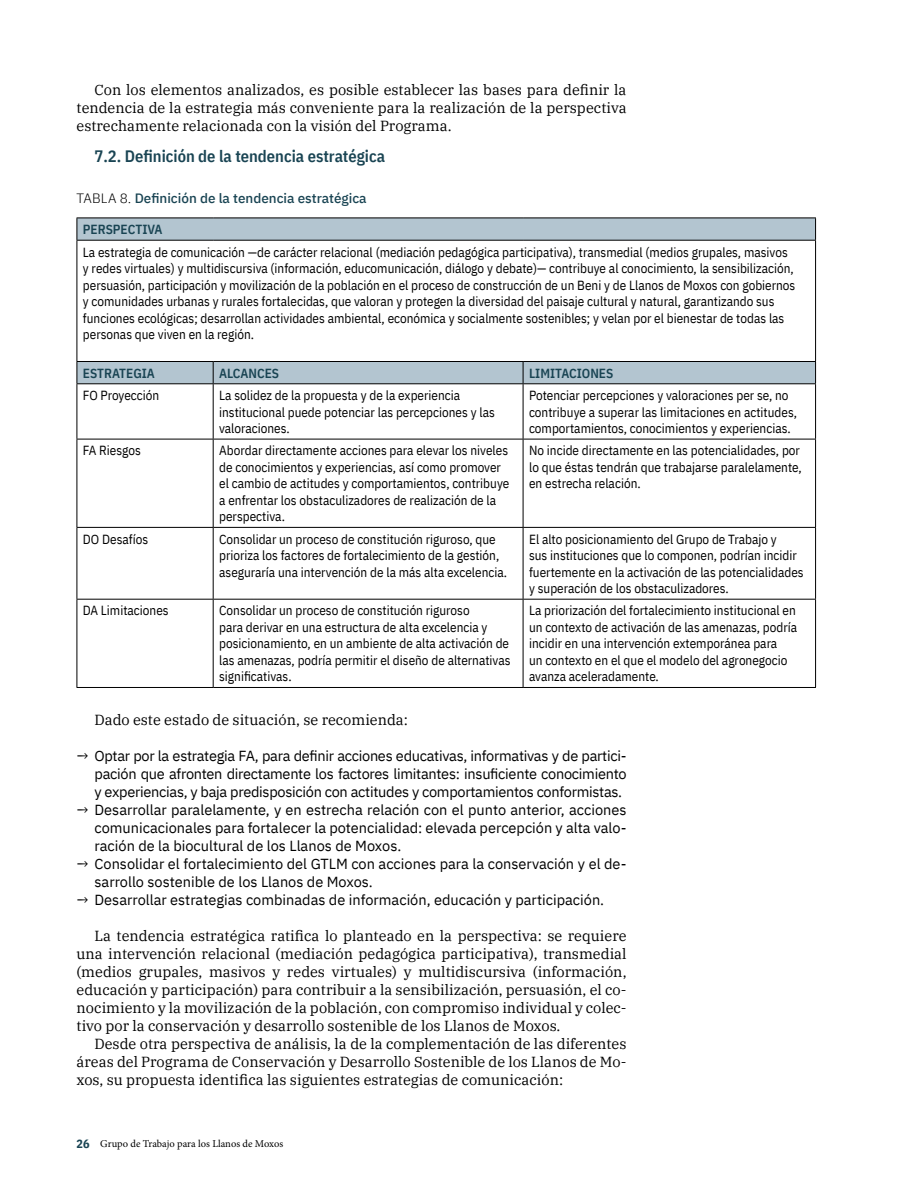
<style>
.page{position:relative;width:918px;height:1188px;background:#fff}
.page>*{position:absolute;margin:0;border:0;box-sizing:border-box;transform-origin:0 0}
.t1{font:600 16.5px "IBM Plex Sans Cond";color:#194453}
.t2{font:14.55px/18px "IBM Plex Serif";color:#000;text-align:justify}
.t3{font:14.55px/18px "IBM Plex Sans";color:#000;text-align:justify}
.t4{font:500 13.5px "IBM Plex Sans";color:#194453}
.t5{font:13.2px/16.5px "IBM Plex Sans Cond";color:#000}
.t6{font:600 13.2px "IBM Plex Sans Cond";color:#194453}
.t7{font:10.5px "Minion Pro";color:#000}
.s1{font-weight:300;color:#000}
.s2{font-family:"IBM Plex Serif"}
.s3{font-family:"IBM Plex Sans Cond";font-weight:700;font-size:12px;color:#194453}
</style>
<div class="page">
<svg style="left:78px;top:219px;width:737px;height:164px"></svg>
<svg style="left:815px;top:219px;width:1px;height:21px"></svg>
<hr style="left:815px;top:241px;width:1px;height:120px;background:#000">
<hr style="left:77px;top:241px;width:1px;height:120px;background:#000">
<hr style="left:77px;top:384px;width:1px;height:55px;background:#000">
<hr style="left:815px;top:384px;width:1px;height:55px;background:#000">
<hr style="left:77px;top:439px;width:1px;height:88px;background:#000">
<hr style="left:815px;top:439px;width:1px;height:88px;background:#000">
<hr style="left:77px;top:528px;width:1px;height:71px;background:#000">
<hr style="left:815px;top:528px;width:1px;height:71px;background:#000">
<hr style="left:77px;top:600px;width:1px;height:87px;background:#000">
<hr style="left:815px;top:600px;width:1px;height:87px;background:#000">
<hr style="left:77px;top:687px;width:136px;height:1px;background:#000">
<hr style="left:213px;top:687px;width:310px;height:1px;background:#000">
<hr style="left:523px;top:687px;width:293px;height:1px;background:#000">
<hr style="left:77px;top:218px;width:136px;height:1px;background:#000">
<svg style="left:77px;top:218px;width:1px;height:22px"></svg>
<hr style="left:213px;top:218px;width:310px;height:1px;background:#000">
<hr style="left:523px;top:218px;width:293px;height:1px;background:#000">
<hr style="left:77px;top:240px;width:136px;height:1px;background:#000">
<hr style="left:213px;top:240px;width:310px;height:1px;background:#000">
<hr style="left:523px;top:240px;width:293px;height:1px;background:#000">
<svg style="left:213px;top:362px;width:1px;height:21px"></svg>
<hr style="left:77px;top:361px;width:136px;height:1px;background:#000">
<svg style="left:77px;top:362px;width:1px;height:21px"></svg>
<hr style="left:213px;top:361px;width:310px;height:1px;background:#000">
<hr style="left:523px;top:361px;width:293px;height:1px;background:#000">
<svg style="left:523px;top:362px;width:1px;height:21px"></svg>
<svg style="left:815px;top:362px;width:1px;height:21px"></svg>
<hr style="left:77px;top:383px;width:136px;height:1px;background:#000">
<hr style="left:213px;top:383px;width:310px;height:1px;background:#000">
<hr style="left:213px;top:384px;width:1px;height:55px;background:#000">
<hr style="left:523px;top:383px;width:293px;height:1px;background:#000">
<hr style="left:523px;top:384px;width:1px;height:55px;background:#000">
<hr style="left:77px;top:439px;width:136px;height:1px;background:#000">
<hr style="left:213px;top:439px;width:310px;height:1px;background:#000">
<hr style="left:213px;top:439px;width:1px;height:88px;background:#000">
<hr style="left:523px;top:439px;width:293px;height:1px;background:#000">
<hr style="left:523px;top:439px;width:1px;height:88px;background:#000">
<hr style="left:77px;top:527px;width:136px;height:1px;background:#000">
<hr style="left:213px;top:527px;width:310px;height:1px;background:#000">
<hr style="left:213px;top:528px;width:1px;height:71px;background:#000">
<hr style="left:523px;top:527px;width:293px;height:1px;background:#000">
<hr style="left:523px;top:528px;width:1px;height:71px;background:#000">
<hr style="left:77px;top:599px;width:136px;height:1px;background:#000">
<hr style="left:213px;top:599px;width:310px;height:1px;background:#000">
<hr style="left:213px;top:600px;width:1px;height:87px;background:#000">
<hr style="left:523px;top:599px;width:293px;height:1px;background:#000">
<hr style="left:523px;top:600px;width:1px;height:87px;background:#000">
<p class="t2" style="left:77px;top:79px;width:552px;text-indent:18px">Con los elementos analizados, es posible establecer las bases para definir la tendencia de la estrategia más conveniente para la realización de la perspectiva estrechamente relacionada con la visión del Programa.</p>
<p class="t1" style="left:95px;top:143px;width:292px">7.2. Definición de la tendencia estratégica</p>
<p class="t4" style="left:77px;top:187px;width:292px"><span class="s1">TABLA 8.</span> Definición de la tendencia estratégica</p>
<p class="t6" style="left:83px;top:219px;width:81px">PERSPECTIVA</p>
<p class="t5" style="left:83px;top:242px;width:714px">La estrategia de comunicación —de carácter relacional (mediación pedagógica participativa), transmedial (medios grupales, masivos y redes virtuales) y multidiscursiva (información, educomunicación, diálogo y debate)— contribuye al conocimiento, la sensibilización, persuasión, participación y movilización de la población en el proceso de construcción de un Beni y de Llanos de Moxos con gobiernos y comunidades urbanas y rurales fortalecidas, que valoran y protegen la diversidad del paisaje cultural y natural, garantizando sus funciones ecológicas; desarrollan actividades ambiental, económica y socialmente sostenibles; y velan por el bienestar de todas las personas que viven en la región.</p>
<p class="t6" style="left:83px;top:363px;width:73px">ESTRATEGIA</p>
<p class="t6" style="left:219px;top:363px;width:61px">ALCANCES</p>
<p class="t6" style="left:529px;top:363px;width:86px">LIMITACIONES</p>
<p class="t5" style="left:83px;top:386px;width:78px">FO Proyección</p>
<p class="t5" style="left:219px;top:386px;width:277px">La solidez de la propuesta y de la experiencia institucional puede potenciar las percepciones y las valoraciones.</p>
<p class="t5" style="left:529px;top:386px;width:269px">Potenciar percepciones y valoraciones per se, no contribuye a superar las limitaciones en actitudes, comportamientos, conocimientos y experiencias.</p>
<p class="t5" style="left:83px;top:441px;width:59px">FA Riesgos</p>
<p class="t5" style="left:219px;top:441px;width:292px">Abordar directamente acciones para elevar los niveles de conocimientos y experiencias, así como promover el cambio de actitudes y comportamientos, contribuye a enfrentar los obstaculizadores de realización de la perspectiva.</p>
<p class="t5" style="left:529px;top:441px;width:274px">No incide directamente en las potencialidades, por lo que éstas tendrán que trabajarse paralelamente, en estrecha relación.</p>
<p class="t5" style="left:83px;top:530px;width:67px">DO Desafíos</p>
<p class="t5" style="left:219px;top:530px;width:290px">Consolidar un proceso de constitución riguroso, que prioriza los factores de fortalecimiento de la gestión, aseguraría una intervención de la más alta excelencia.</p>
<p class="t5" style="left:529px;top:530px;width:276px">El alto posicionamiento del Grupo de Trabajo y<br>sus instituciones que lo componen, podrían incidir fuertemente en la activación de las potencialidades y superación de los obstaculizadores.</p>
<p class="t5" style="left:83px;top:601px;width:87px">DA Limitaciones</p>
<p class="t5" style="left:219px;top:601px;width:293px">Consolidar un proceso de constitución riguroso<br>para derivar en una estructura de alta excelencia y posicionamiento, en un ambiente de alta activación de las amenazas, podría permitir el diseño de alternativas significativas.</p>
<p class="t5" style="left:529px;top:601px;width:270px">La priorización del fortalecimiento institucional en un contexto de activación de las amenazas, podría incidir en una intervención extemporánea para<br>un contexto en el que el modelo del agronegocio avanza aceleradamente.</p>
<p class="t2" style="left:95px;top:709px;width:315px">Dado este estado de situación, se recomienda:</p>
<p class="t3" style="left:95px;top:745px;width:534px;text-indent:-18px"><span class="s2">→</span> Optar por la estrategia FA, para definir acciones educativas, informativas y de partici&shy;pación que afronten directamente los factores limitantes: insuficiente conocimiento y experiencias, y baja predisposición con actitudes y comportamientos conformistas.</p>
<p class="t3" style="left:95px;top:799px;width:534px;text-indent:-18px"><span class="s2">→</span> Desarrollar paralelamente, y en estrecha relación con el punto anterior, acciones comunicacionales para fortalecer la potencialidad: elevada percepción y alta valo&shy;ración de la biocultural de los Llanos de Moxos.</p>
<p class="t3" style="left:95px;top:853px;width:534px;text-indent:-18px"><span class="s2">→</span> Consolidar el fortalecimiento del GTLM con acciones para la conservación y el de&shy;sarrollo sostenible de los Llanos de Moxos.</p>
<p class="t3" style="left:77px;top:889px;width:529px"><span class="s2">→</span> Desarrollar estrategias combinadas de información, educación y participación.</p>
<p class="t2" style="left:77px;top:925px;width:552px;text-indent:18px">La tendencia estratégica ratifica lo planteado en la perspectiva: se requiere una intervención relacional (mediación pedagógica participativa), transmedial (medios grupales, masivos y redes virtuales) y multidiscursiva (información, educación y participación) para contribuir a la sensibilización, persuasión, el co&shy;nocimiento y la movilización de la población, con compromiso individual y colec&shy;tivo por la conservación y desarrollo sostenible de los Llanos de Moxos.</p>
<p class="t2" style="left:77px;top:1033px;width:552px;text-indent:18px">Desde otra perspectiva de análisis, la de la complementación de las diferentes áreas del Programa de Conservación y Desarrollo Sostenible de los Llanos de Mo&shy;xos, su propuesta identifica las siguientes estrategias de comunicación:</p>
<p class="t7" style="left:77px;top:1137px;width:208px"><span class="s3">26</span> Grupo de Trabajo para los Llanos de Moxos</p>
</div>
